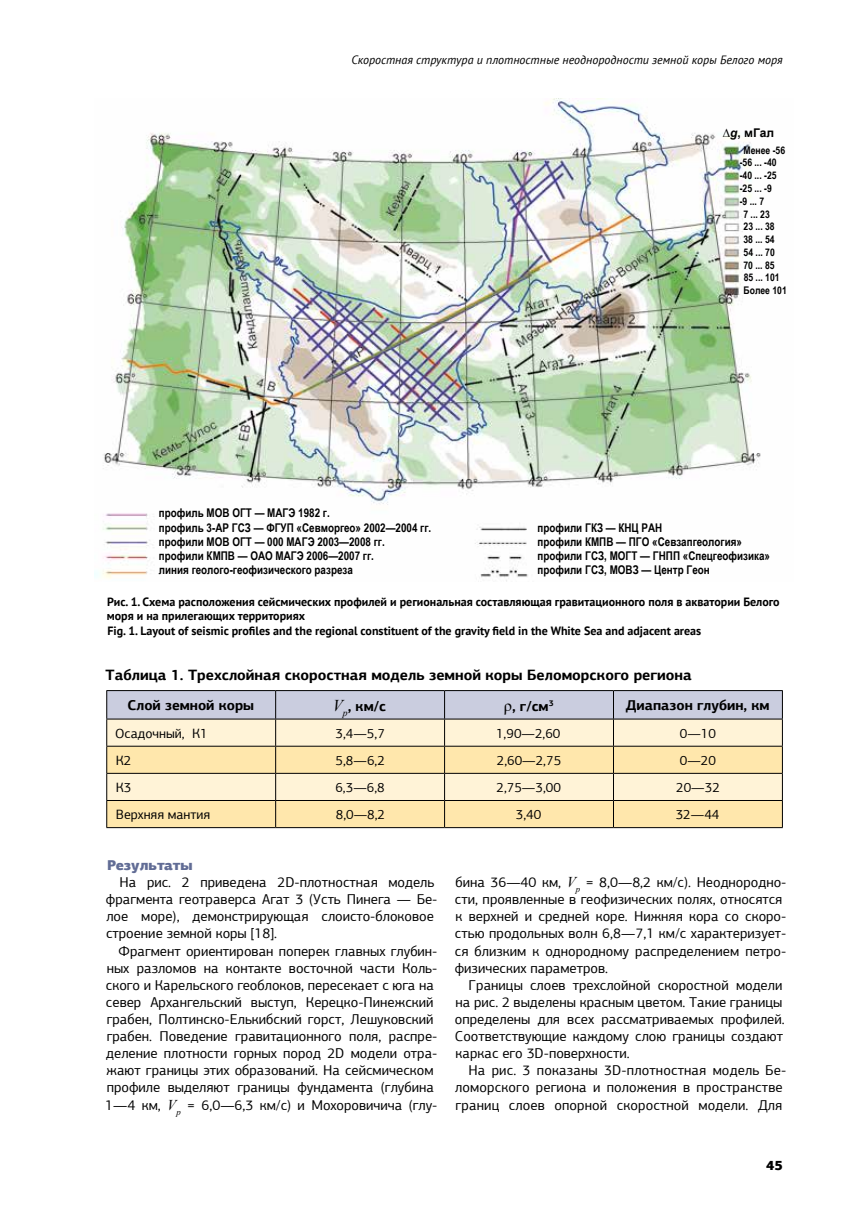
<style>
.page{position:relative;width:868px;height:1208px;background:#fff}
.page>*{position:absolute;margin:0;border:0;box-sizing:border-box;transform-origin:0 0}
.t1{font:700 15px "PF Agora Sans Pro";color:#000}
.t2{font:14.25px/17.1px "PF Agora Sans Pro";color:#000}
.t3{font:700 14.25px "PF Agora Sans Pro";color:#000}
.t4{font:900 14.25px "PF Agora Sans Pro";color:#616c95}
.t5{font:13.5px "PF Agora Sans Pro";color:#000}
.t6{font:900 13.5px "PF Agora Sans Pro";color:#000}
.t7{font:700 12px/14.1px "Arial Narrow";color:#000}
.t8{font:700 12px/14.4px "PT Sans";color:#000}
.t9{font:italic 12px "PT Sans";color:#000}
.t10{font:700 12px "Arial";color:#000}
.t11{font:700 10.5px "Arial Narrow";color:#000}
.s1{font-style:italic}
.s2{font-family:"Times New Roman";font-weight:400;font-style:italic;font-size:16.5px}
.s3{font-family:"Times New Roman";font-weight:400;font-size:16.5px}
.s4{font-family:"Times New Roman";font-style:italic;font-size:15px}
</style>
<div class="page">
<img style="left:95px;top:98px;width:666px;height:483px">
<hr style="left:106px;top:827px;width:169px;height:1px;background:#000">
<hr style="left:275px;top:827px;width:169px;height:1px;background:#000">
<hr style="left:444px;top:827px;width:169px;height:1px;background:#000">
<svg style="left:106px;top:690px;width:677px;height:137px;background:#e9dcbe"></svg>
<hr style="left:613px;top:827px;width:169px;height:1px;background:#000">
<p class="t9" style="left:351px;top:52px;width:433px">Скоростная структура и плотностные неоднородности земной коры Белого моря</p>
<p class="t10" style="left:722px;top:124px;width:53px">∆<span class="s1">g</span>, мГал</p>
<p class="t7" style="left:159px;top:505px;width:274px">профиль МОВ ОГТ — МАГЭ 1982 г.<br>профиль 3-АР ГСЗ — ФГУП «Севморгео» 2002—2004 гг. профили МОВ ОГТ — 000 МАГЭ 2003—2008 гг. профили КМПВ — ОАО МАГЭ 2006—2007 гг.<br>линия геолого-геофизического разреза</p>
<p class="t11" style="left:743px;top:142px;width:43px">Менее -56</p>
<p class="t11" style="left:739px;top:155px;width:38px">-56 ... -40</p>
<p class="t11" style="left:739px;top:168px;width:38px">-40 ... -25</p>
<p class="t11" style="left:739px;top:180px;width:34px">-25 ... -9</p>
<p class="t11" style="left:739px;top:193px;width:26px">-9 ... 7</p>
<p class="t11" style="left:743px;top:206px;width:28px">7 ... 23</p>
<p class="t11" style="left:743px;top:219px;width:33px">23 ... 38</p>
<p class="t11" style="left:743px;top:231px;width:33px">38 ... 54</p>
<p class="t11" style="left:743px;top:244px;width:33px">54 ... 70</p>
<p class="t11" style="left:743px;top:257px;width:33px">70 ... 85</p>
<p class="t11" style="left:743px;top:270px;width:37px">85 ... 101</p>
<p class="t11" style="left:743px;top:282px;width:45px">Более 101</p>
<p class="t7" style="left:537px;top:520px;width:234px">профили ГКЗ — КНЦ РАН<br>профили КМПВ — ПГО «Севзапгеология» профили ГСЗ, МОГТ — ГНПП «Спецгеофизика» профили ГСЗ, МОВЗ — Центр Геон</p>
<p class="t8" style="left:107px;top:594px;width:674px">Рис. 1. Схема расположения сейсмических профилей и региональная составляющая гравитационного поля в акватории Белого моря и на прилегающих территориях<br>Fig. 1. Layout of seismic profiles and the regional constituent of the gravity field in the White Sea and adjacent areas</p>
<p class="t1" style="left:105px;top:665px;width:587px">Таблица 1. Трехслойная скоростная модель земной коры Беломорского региона</p>
<p class="t3" style="left:128px;top:696px;width:128px">Слой земной коры</p>
<p class="t3" style="left:333px;top:696px;width:55px"><span class="s2">V</span><sub>p</sub>, км/с</p>
<p class="t3" style="left:503px;top:696px;width:51px"><span class="s3">ρ</span>, г/см<sup>3</sup></p>
<p class="t3" style="left:625px;top:696px;width:145px">Диапазон глубин, км</p>
<p class="t5" style="left:115px;top:725px;width:94px">Осадочный, К1</p>
<p class="t5" style="left:335px;top:725px;width:51px">3,4—5,7</p>
<p class="t5" style="left:496px;top:725px;width:66px">1,90—2,60</p>
<p class="t5" style="left:679px;top:725px;width:38px">0—10</p>
<p class="t5" style="left:116px;top:752px;width:17px">К2</p>
<p class="t5" style="left:335px;top:752px;width:51px">5,8—6,2</p>
<p class="t5" style="left:496px;top:752px;width:66px">2,60—2,75</p>
<p class="t5" style="left:679px;top:752px;width:38px">0—20</p>
<p class="t5" style="left:116px;top:779px;width:17px">К3</p>
<p class="t5" style="left:335px;top:779px;width:51px">6,3—6,8</p>
<p class="t5" style="left:496px;top:779px;width:66px">2,75—3,00</p>
<p class="t5" style="left:676px;top:779px;width:45px">20—32</p>
<p class="t5" style="left:116px;top:806px;width:96px">Верхняя мантия</p>
<p class="t5" style="left:336px;top:806px;width:51px">8,0—8,2</p>
<p class="t5" style="left:515px;top:806px;width:27px">3,40</p>
<p class="t5" style="left:675px;top:806px;width:45px">32—44</p>
<p class="t4" style="left:107px;top:855px;width:87px">Результаты</p>
<p class="t2" style="left:106px;top:873px;width:333px;text-indent:14px">На рис. 2 приведена 2D-плотностная модель фрагмента геотраверса Агат 3 (Усть Пинега — Бе&shy;лое море), демонстрирующая слоисто-блоковое строение земной коры [18].</p>
<p class="t2" style="left:105px;top:942px;width:334px;text-indent:13px">Фрагмент ориентирован поперек главных глубин&shy;ных разломов на контакте восточной части Коль&shy;ского и Карельского геоблоков, пересекает с юга на север Архангельский выступ, Керецко-Пинежский грабен, Полтинско-Елькибский горст, Лешуковский грабен. Поведение гравитационного поля, распре&shy;деление плотности горных пород 2D модели отра&shy;жают границы этих образований. На сейсмическом профиле выделяют границы фундамента (глубина 1—4 км, <span class="s4">V</span><sub>p</sub> = 6,0—6,3 км/с) и Мохоровичича (глу-</p>
<p class="t2" style="left:454px;top:873px;width:333px">бина 36—40 км, <span class="s4">V</span><sub>p</sub> = 8,0—8,2 км/с). Неоднородно&shy;сти, проявленные в геофизических полях, относятся к верхней и средней коре. Нижняя кора со скоро&shy;стью продольных волн 6,8—7,1 км/с характеризует&shy;ся близким к однородному распределением петро&shy;физических параметров.</p>
<p class="t2" style="left:455px;top:976px;width:331px;text-indent:14px">Границы слоев трехслойной скоростной модели на рис. 2 выделены красным цветом. Такие границы определены для всех рассматриваемых профилей.<br>Соответствующие каждому слою границы создают каркас его 3D-поверхности.</p>
<p class="t2" style="left:455px;top:1062px;width:332px;text-indent:13px">На рис. 3 показаны 3D-плотностная модель Бе&shy;ломорского региона и положения в пространстве границ слоев опорной скоростной модели. Для</p>
<p class="t6" style="left:766px;top:1156px;width:18px">45</p>
</div>
